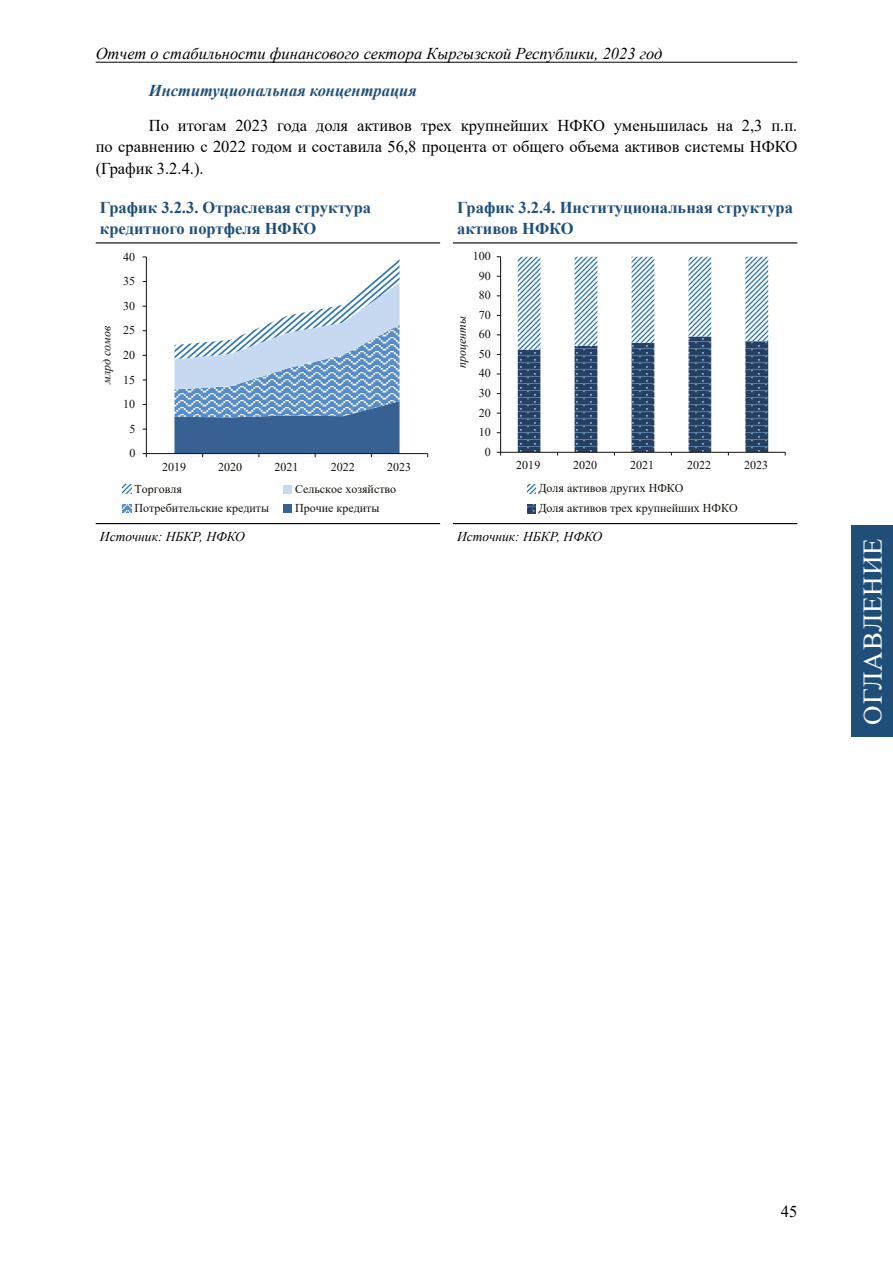
<style>
.page{position:relative;width:893px;height:1263px;background:#fff}
.page>*{position:absolute;margin:0;border:0;box-sizing:border-box;transform-origin:0 0}
.t1{font:27px "Times New Roman";letter-spacing:.035em;color:#fff}
.t2{font:16.5px/21.8px "Times New Roman";color:#000;text-align:justify}
.t3{font:700 16.5px/21.8px "Times New Roman";color:#1f4f79}
.t4{font:italic 16.5px "Times New Roman";color:#000}
.t5{font:italic 700 16.5px "Times New Roman";color:#1f4f79}
.t6{font:italic 13.5px "Times New Roman";color:#000}
.t7{font:12px/20.1px "Times New Roman";color:#12110b}
.t8{font:italic 12px "Times New Roman";color:#12110b}
</style>
<div class="page">
<hr style="left:96px;top:62px;width:701px;height:1px;background:#000">
<hr style="left:96px;top:242px;width:344px;height:1px;background:#000">
<hr style="left:453px;top:242px;width:344px;height:1px;background:#000">
<hr style="left:96px;top:523px;width:344px;height:1px;background:#000">
<hr style="left:453px;top:523px;width:344px;height:1px;background:#000">
<hr style="left:146px;top:257px;width:1px;height:197px;background:#12110b">
<hr style="left:146px;top:453px;width:282px;height:1px;background:#12110b">
<svg style="left:143px;top:453px;width:4px;height:4px"></svg>
<svg style="left:174px;top:259px;width:226px;height:198px"></svg>
<svg style="left:123px;top:485px;width:8px;height:8px"></svg>
<div style="left:283px;top:485px;width:9px;height:8px;background:#c7d9f1"></div>
<svg style="left:123px;top:504px;width:8px;height:9px"></svg>
<div style="left:283px;top:504px;width:9px;height:9px;background:#376193"></div>
<hr style="left:500px;top:257px;width:1px;height:195px;background:#12110b">
<hr style="left:501px;top:452px;width:284px;height:1px;background:#12110b">
<svg style="left:518px;top:257px;width:250px;height:198px"></svg>
<svg style="left:527px;top:485px;width:9px;height:8px"></svg>
<svg style="left:527px;top:505px;width:9px;height:8px"></svg>
<div style="left:852px;top:526px;width:41px;height:211px;background:#1f4f79"></div>
<h2 class="t4" style="left:96px;top:42px;width:568px">Отчет о стабильности финансового сектора Кыргызской Республики, 2023 год</h2>
<h2 class="t5" style="left:149px;top:79px;width:270px">Институциональная концентрация</h2>
<h2 class="t2" style="left:96px;top:114px;width:703px;text-indent:53px">По итогам 2023 года доля активов трех крупнейших НФКО уменьшилась на 2,3 п.п. по сравнению с 2022 годом и составила 56,8 процента от общего объема активов системы НФКО (График 3.2.4.).</h2>
<h2 class="t3" style="left:100px;top:196px;width:273px">График 3.2.3. Отраслевая структура кредитного портфеля НФКО</h2>
<h2 class="t3" style="left:457px;top:196px;width:337px">График 3.2.4. Институциональная структура активов НФКО</h2>
<p class="t8" style="left:98px;top:384px;width:60px;rotate:-90deg">млрд сомов</p>
<p class="t7" style="left:123px;top:246px;width:13px">40</p>
<p class="t7" style="left:123px;top:271px;width:13px">35</p>
<p class="t7" style="left:123px;top:295px;width:13px">30</p>
<p class="t7" style="left:123px;top:320px;width:13px">25</p>
<p class="t7" style="left:123px;top:345px;width:13px">20</p>
<p class="t7" style="left:123px;top:369px;width:13px">15</p>
<p class="t7" style="left:123px;top:394px;width:13px">10</p>
<p class="t7" style="left:129px;top:418px;width:7px">5</p>
<p class="t7" style="left:129px;top:443px;width:7px">0</p>
<p class="t7" style="left:162px;top:457px;width:25px">2019</p>
<p class="t7" style="left:218px;top:457px;width:25px">2020</p>
<p class="t7" style="left:275px;top:457px;width:25px">2021</p>
<p class="t7" style="left:331px;top:457px;width:25px">2022</p>
<p class="t7" style="left:387px;top:457px;width:25px">2023</p>
<p class="t7" style="left:135px;top:479px;width:49px">Торговля</p>
<p class="t7" style="left:295px;top:479px;width:103px">Сельское хозяйство</p>
<p class="t7" style="left:135px;top:498px;width:136px">Потребительские кредиты</p>
<p class="t7" style="left:295px;top:498px;width:86px">Прочие кредиты</p>
<p class="t7" style="left:473px;top:246px;width:19px">100</p>
<p class="t7" style="left:479px;top:265px;width:13px">90</p>
<p class="t8" style="left:453px;top:368px;width:54px;rotate:-90deg">проценты</p>
<p class="t7" style="left:479px;top:285px;width:13px">80</p>
<p class="t7" style="left:479px;top:304px;width:13px">70</p>
<p class="t7" style="left:479px;top:324px;width:13px">60</p>
<p class="t7" style="left:479px;top:343px;width:13px">50</p>
<p class="t7" style="left:479px;top:363px;width:13px">40</p>
<p class="t7" style="left:479px;top:383px;width:13px">30</p>
<p class="t7" style="left:479px;top:402px;width:13px">20</p>
<p class="t7" style="left:479px;top:422px;width:13px">10</p>
<p class="t7" style="left:485px;top:441px;width:7px">0</p>
<p class="t7" style="left:516px;top:454px;width:25px">2019</p>
<p class="t7" style="left:573px;top:454px;width:25px">2020</p>
<p class="t7" style="left:630px;top:454px;width:25px">2021</p>
<p class="t7" style="left:687px;top:454px;width:25px">2022</p>
<p class="t7" style="left:744px;top:454px;width:25px">2023</p>
<p class="t7" style="left:538px;top:478px;width:201px">Доля активов других НФКО<br>Доля активов трех крупнейших НФКО</p>
<p class="t6" style="left:100px;top:528px;width:147px">Источник: НБКР, НФКО</p>
<p class="t6" style="left:457px;top:528px;width:147px">Источник: НБКР, НФКО</p>
<h1 class="t1" style="left:854px;top:725px;width:188px;rotate:-90deg">ОГЛАВЛЕНИЕ</h1>
<h2 class="t2" style="left:781px;top:1200px;width:18px">45</h2>
</div>
